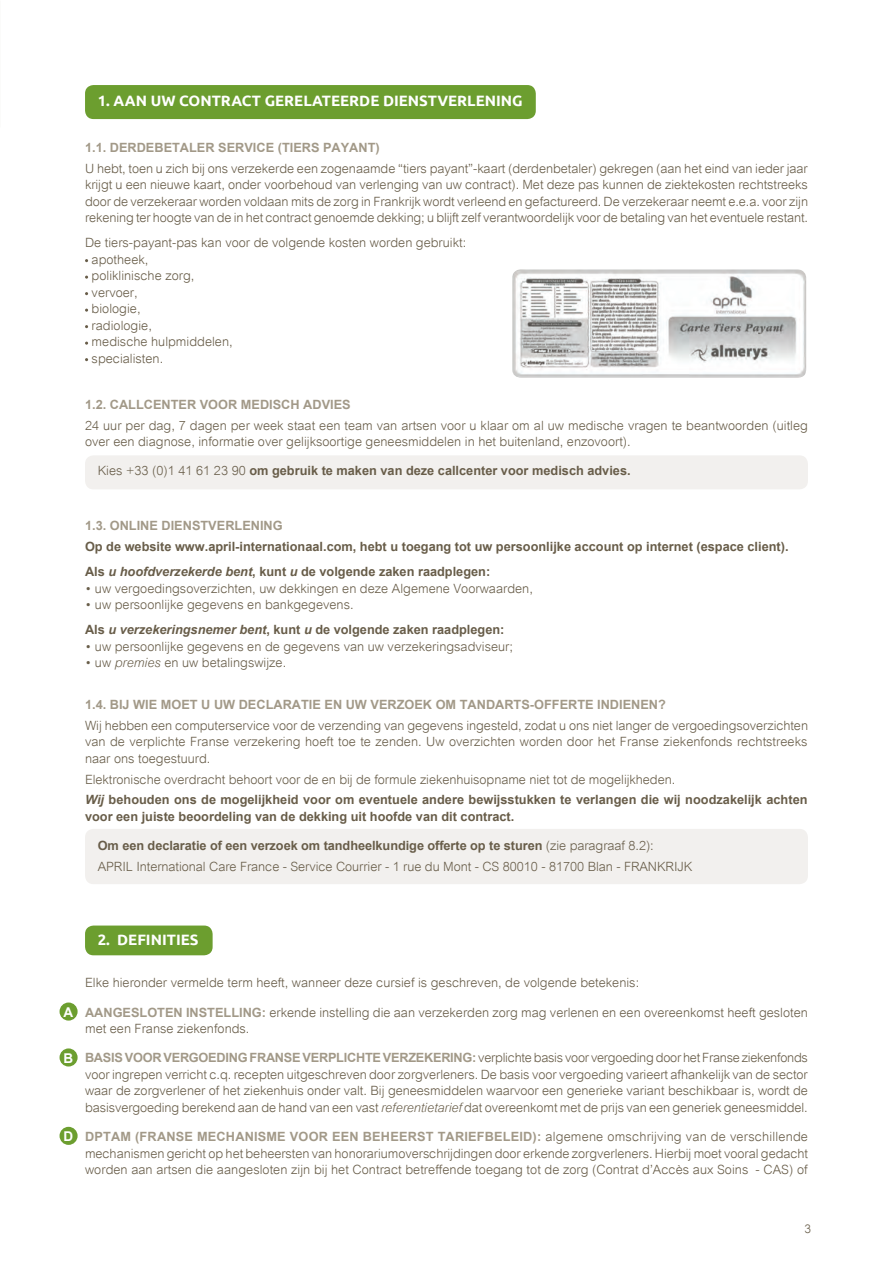
<style>
.page{position:relative;width:893px;height:1263px;background:#fff}
.page>*{position:absolute;margin:0;border:0;box-sizing:border-box;transform-origin:0 0}
.t1{font:700 15px "Ubuntu";letter-spacing:.02em;color:#fff}
.t2{font:700 15px "Ubuntu";color:#fff}
.t3{font:700 13.5px "Arial";color:#fff}
.t4{font:300 12.75px/16.5px "Arial";color:#685d49}
.t5{font:700 12.75px/25px "Arial";color:#685d49}
.t6{font:700 12.75px "Arial";color:#a29988}
.t7{font:300 12px "Arial";color:#685d49}
.s1{font-weight:300}
.s2{font-style:italic}
.s3{font-weight:700}
.s4{font-weight:700;font-style:italic}
.s5{font-weight:700;color:#a29988}
</style>
<div class="page">
<div style="left:85px;top:829px;width:723px;height:55px;background:#f2f0ee;border-radius:9px"></div>
<div style="left:85px;top:925px;width:128px;height:30px;background:#6c9e2f;border-radius:9px"></div>
<div style="left:85px;top:455px;width:723px;height:34px;background:#f2f0ee;border-radius:9px"></div>
<img style="left:512px;top:269px;width:294px;height:109px">
<div style="left:85px;top:85px;width:451px;height:34px;background:#6c9e2f;border-radius:9px"></div>
<div style="left:60px;top:1002px;width:18px;height:18px;background:#6c9e2f;border-radius:50%"></div>
<div style="left:60px;top:1048px;width:18px;height:18px;background:#6c9e2f;border-radius:50%"></div>
<div style="left:60px;top:1127px;width:18px;height:18px;background:#6c9e2f;border-radius:50%"></div>
<p class="t1" style="left:98px;top:91px;width:295px">1. AAN UW CONTRACT GERELATEERDE DIENS</p>
<p class="t2" style="left:428px;top:91px;width:59px">TVERLENING</p>
<p class="t6" style="left:85px;top:139px;width:296px">1.1. Derdebetaler service (tiers payant)</p>
<p class="t4" style="left:85px;top:160px;width:724px;text-align:justify">U hebt, toen u zich bij ons verzekerde een zogenaamde “tiers payant”-kaart (derdenbetaler) gekregen (aan het eind van ieder jaar krijgt u een nieuwe kaart, onder voorbehoud van verlenging van uw contract). Met deze pas kunnen de ziektekosten rechtstreeks door de verzekeraar worden voldaan mits de zorg in Frankrijk wordt verleend en gefactureerd. De verzekeraar neemt e.e.a. voor zijn rekening ter hoogte van de in het contract genoemde dekking; u blijft zelf verantwoordelijk voor de betaling van het eventuele restant.</p>
<p class="t4" style="left:92px;top:234px;width:376px;text-indent:-7px">De tiers-payant-pas kan voor de volgende kosten worden gebruikt: apotheek,<br>poliklinische zorg,<br>vervoer,<br>biologie,<br>radiologie,<br>medische hulpmiddelen,<br>specialisten.</p>
<p class="t6" style="left:85px;top:396px;width:165px">1.2. Callcenter voor MEDISCH</p>
<p class="t6" style="left:303px;top:396px;width:18px">ADVIES</p>
<p class="t4" style="left:85px;top:417px;width:724px">24 uur per dag, 7 dagen per week staat een team van artsen voor u klaar om al uw medische vragen te beantwoorden (uitleg over een diagnose, informatie over gelijksoortige geneesmiddelen in het buitenland, enzovoort).</p>
<p class="t5" style="left:98px;top:459px;width:534px"><span class="s1">Kies +33 (0)1 41 61 23 90</span> om gebruik te maken van deze callcenter voor medisch advies.</p>
<p class="t6" style="left:85px;top:517px;width:199px">1.3. Online dienstverlening</p>
<p class="t5" style="left:85px;top:534px;width:705px">Op de website www.april-internationaal.com, hebt u toegang tot uw persoonlijke account op internet (espace client).<br>Als <span class="s2">u hoofdverzekerde bent</span>, kunt <span class="s2">u</span> de volgende zaken raadplegen:</p>
<p class="t4" style="left:85px;top:580px;width:449px">• uw vergoedingsoverzichten, uw dekkingen en deze Algemene Voorwaarden,</p>
<p class="t4" style="left:85px;top:592px;width:421px;line-height:25px">• uw persoonlijke gegevens en bankgegevens.<br><span class="s3">Als</span> <span class="s4">u verzekeringsnemer bent</span><span class="s3">, kunt</span> <span class="s4">u</span> <span class="s3">de volgende zaken raadplegen:</span></p>
<p class="t4" style="left:85px;top:638px;width:429px">• uw persoonlijke gegevens en de gegevens van uw verzekeringsadviseur;</p>
<p class="t4" style="left:85px;top:654px;width:203px">• uw <span class="s2">premies</span> en uw betalingswijze.</p>
<p class="t6" style="left:85px;top:696px;width:57px">1.4. BIJ WIE</p>
<p class="t6" style="left:161px;top:696px;width:10px">MOET</p>
<p class="t6" style="left:201px;top:696px;width:47px">UUW DECL</p>
<p class="t6" style="left:273px;top:696px;width:35px">ARATIE</p>
<p class="t6" style="left:324px;top:696px;width:56px">ENUWVERZOE</p>
<p class="t6" style="left:423px;top:696px;width:91px">K OM TANDARTS</p>
<p class="t6" style="left:530px;top:696px;width:14px">-OFFERTE</p>
<p class="t6" style="left:597px;top:696px;width:9px">INDIENEN</p>
<p class="t6" style="left:658px;top:696px;width:9px">?</p>
<p class="t4" style="left:85px;top:717px;width:724px;text-align:justify">Wij hebben een computerservice voor de verzending van gegevens ingesteld, zodat u ons niet langer de vergoedingsoverzichten van de verplichte Franse verzekering hoeft toe te zenden. Uw overzichten worden door het Franse ziekenfonds rechtstreeks naar ons toegestuurd.</p>
<p class="t5" style="left:85px;top:769px;width:724px;line-height:20.7px"><span class="s1">Elektronische overdracht behoort voor de en bij de formule ziekenhuisopname niet tot de mogelijkheden.<br></span><span class="s2">Wij</span> behouden ons de mogelijkheid voor om eventuele andere bewijsstukken te verlangen die wij noodzakelijk achten</p>
<p class="t5" style="left:85px;top:804px;width:431px">voor een juiste beoordeling van de dekking uit hoofde van dit contract.</p>
<p class="t4" style="left:98px;top:835px;width:596px;line-height:20.7px"><span class="s3">Om een declaratie of een verzoek om tandheelkundige offerte op te sturen</span> (zie paragraaf 8.2):<br>APRIL International Care France - Service Courrier - 1 rue du Mont - CS 80010 - 81700 Blan - FRANKRIJK</p>
<p class="t3" style="left:64px;top:1002px;width:11px">A</p>
<p class="t3" style="left:64px;top:1048px;width:10px">B</p>
<p class="t3" style="left:64px;top:1127px;width:10px">D</p>
<p class="t2" style="left:98px;top:931px;width:87px">2. DEFINITIES</p>
<p class="t4" style="left:85px;top:975px;width:556px">Elke hieronder vermelde term heeft, wanneer deze cursief is geschreven, de volgende betekenis:</p>
<p class="t4" style="left:85px;top:1004px;width:724px"><span class="s5">Aangesloten instelling:</span> erkende instelling die aan verzekerden zorg mag verlenen en een overeenkomst heeft gesloten met een Franse ziekenfonds.</p>
<p class="t6" style="left:85px;top:1049px;width:50px">Basis VOOR</p>
<p class="t6" style="left:164px;top:1049px;width:10px">VERGOEDING</p>
<p class="t6" style="left:250px;top:1049px;width:63px">Franse VER</p>
<p class="t6" style="left:328px;top:1049px;width:17px">PLICHTE</p>
<p class="t6" style="left:383px;top:1049px;width:10px">VERZE</p>
<p class="t6" style="left:424px;top:1049px;width:18px">KERING</p>
<p class="t4" style="left:85px;top:1050px;width:724px;text-align:justify;text-indent:387px"><span class="s5">:</span> verplichte basis voor vergoeding door het Franse ziekenfonds voor ingrepen verricht c.q. recepten uitgeschreven door zorgverleners. De basis voor vergoeding varieert afhankelijk van de sector waar de zorgverlener of het ziekenhuis onder valt. Bij geneesmiddelen waarvoor een generieke variant beschikbaar is, wordt de basisvergoeding berekend aan de hand van een vast <span class="s2">referentietarief</span> dat overeenkomt met de prijs van een generiek geneesmiddel.</p>
<p class="t4" style="left:85px;top:1128px;width:724px;text-align:justify"><span class="s5">DPTAM (Franse mechanisme voor een beheerst tariefbeleid):</span> algemene omschrijving van de verschillende mechanismen gericht op het beheersten van honorariumoverschrijdingen door erkende zorgverleners. Hierbij moet vooral gedacht worden aan artsen die aangesloten zijn bij het Contract betreffende toegang tot de zorg (Contrat d’Accès aux Soins - CAS) of</p>
<p class="t7" style="left:804px;top:1222px;width:8px">3</p>
</div>
